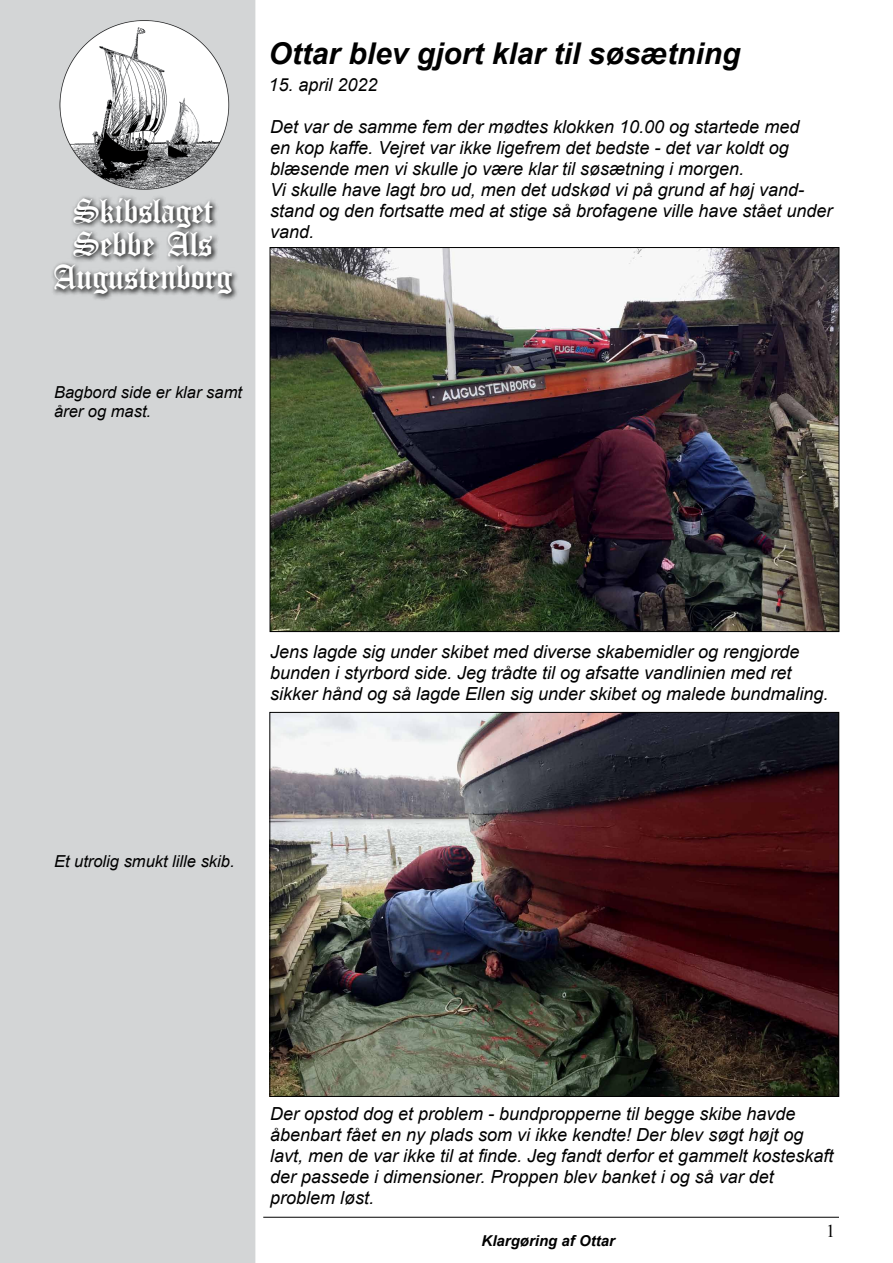
<style>
.page{position:relative;width:893px;height:1263px;background:#fff}
.page>*{position:absolute;margin:0;border:0;box-sizing:border-box;transform-origin:0 0}
.t1{font:36px/33px "Canterbury";color:#fff;text-align:center}
.t2{font:italic 700 30px "Arial";color:#000}
.t3{font:italic 18px/21px "Arial";color:#000}
.t4{font:18px "Times New Roman";color:#000}
.t5{font:italic 16.5px/19.8px "Arial";color:#000}
.t6{font:italic 700 15px "Arial";color:#000}
</style>
<div class="page">
<div style="left:1px;top:1px;width:254px;height:1261px;background:#d3d5d6"></div>
<div style="left:0;top:0;width:255px;height:1263px;border:2px solid #d3d5d6"></div>
<hr style="left:263px;top:1217px;width:576px;height:1px;background:#000">
<img style="left:59px;top:20px;width:171px;height:170px">
<svg style="left:52px;top:196px;width:185px;height:104px"></svg>
<img style="left:272px;top:249px;width:565px;height:381px">
<img style="left:272px;top:714px;width:565px;height:381px">
<h1 class="t1" style="left:54px;top:194px;width:180px">Skibslaget<br>Sebbe Als<br>Augustenborg</h1>
<h2 class="t2" style="left:268px;top:33px;width:473px">Ottar blev gjort klar til søsætning</h2>
<p class="t3" style="left:268px;top:74px;width:111px">15. april 2022</p>
<p class="t3" style="left:270px;top:116px;width:564px">Det var de samme fem der mødtes klokken 10.00 og startede med<br>en kop kaffe. Vejret var ikke ligefrem det bedste - det var koldt og blæsende men vi skulle jo være klar til søsætning i morgen.<br>Vi skulle have lagt bro ud, men det udskød vi på grund af høj vand&shy;stand og den fortsatte med at stige så brofagene ville have stået under vand.</p>
<p class="t5" style="left:54px;top:382px;width:189px">Bagbord side er klar samt årer og mast.</p>
<p class="t3" style="left:270px;top:641px;width:560px">Jens lagde sig under skibet med diverse skabemidler og rengjorde bunden i styrbord side. Jeg trådte til og afsatte vandlinien med ret sikker hånd og så lagde Ellen sig under skibet og malede bundmaling.</p>
<p class="t5" style="left:54px;top:851px;width:182px">Et utrolig smukt lille skib.</p>
<p class="t3" style="left:270px;top:1103px;width:565px">Der opstod dog et problem - bundpropperne til begge skibe havde åbenbart fået en ny plads som vi ikke kendte! Der blev søgt højt og lavt, men de var ikke til at finde. Jeg fandt derfor et gammelt kosteskaft der passede i dimensioner. Proppen blev banket i og så var det problem løst.</p>
<p class="t6" style="left:482px;top:1231px;width:135px">Klargøring af Ottar</p>
<p class="t4" style="left:826px;top:1219px;width:10px">1</p>
</div>
